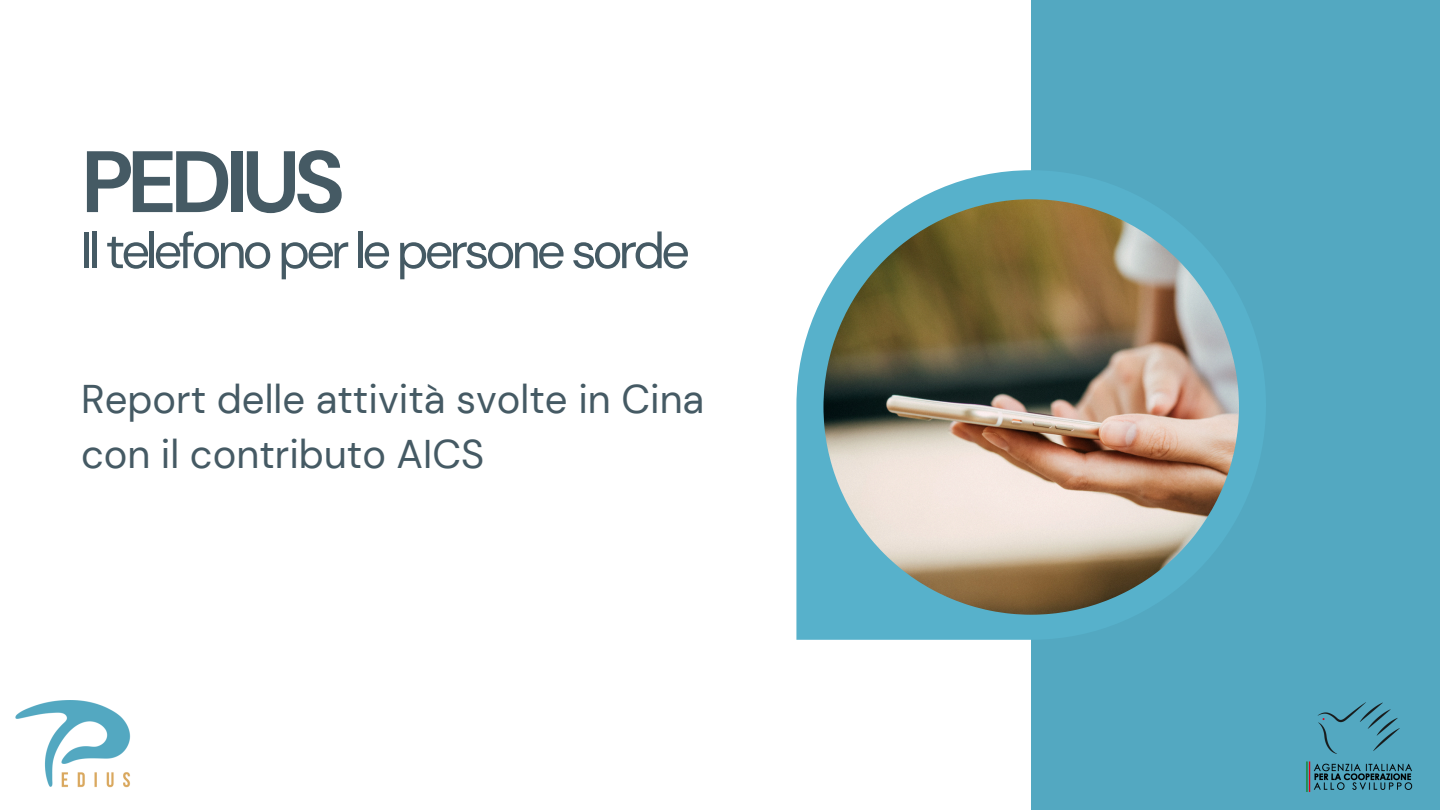
<style>
.page{position:relative;width:1440px;height:810px;background:#fff}
.page>*{position:absolute;margin:0;border:0;box-sizing:border-box;transform-origin:0 0}
.t1{font:700 86.9px "DM Sans";letter-spacing:-.08em;color:#455a64}
.t2{font:50.9px "DM Sans";letter-spacing:-.08em;color:#455a64}
.t3{font:40px/55.5px "DM Sans";color:#455a64}
</style>
<div class="page">
<div style="left:1031px;top:0;width:409px;height:810px;background:#53a8c1"></div>
<img style="left:16px;top:701px;width:115px;height:87px">
<svg style="left:796px;top:170px;width:251px;height:470px;fill:#57b1cb"></svg>
<img style="left:823px;top:199px;width:416px;height:415px">
<img style="left:1306px;top:702px;width:107px;height:90px">
<p class="t1" style="left:81px;top:126px;width:266px">PEDIUS</p>
<p class="t2" style="left:81px;top:218px;width:611px">Il telefono per le persone sorde</p>
<p class="t3" style="left:81px;top:371px;width:625px">Report delle attività svolte in Cina con il contributo AICS</p>
</div>
